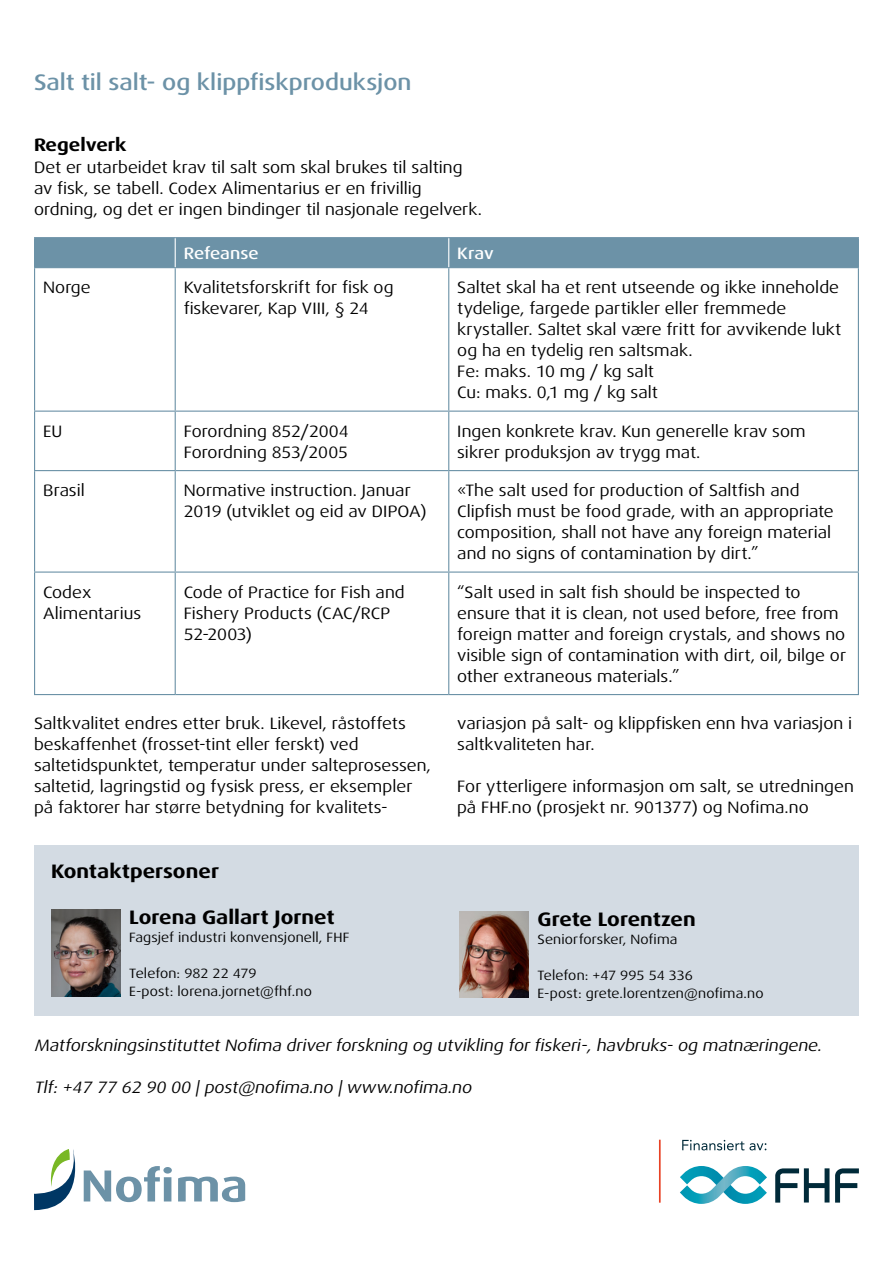
<style>
.page{position:relative;width:893px;height:1263px;background:#fff}
.page>*{position:absolute;margin:0;border:0;box-sizing:border-box;transform-origin:0 0}
.t1{font:500 expanded 22.5px "Dax Pro";color:#6c92a7}
.t2{font:700 expanded 19.5px "Dax Pro";color:#000}
.t3{font:700 expanded 18px "Dax Pro";color:#000}
.t4{font:expanded 16.5px/21px "Dax Pro";color:#000}
.t5{font:italic expanded 16.5px "Dax Pro";color:#000}
.t6{font:500 expanded 16.5px "Dax Pro";letter-spacing:-.005em;color:#fff}
.t7{font:expanded 13.5px/18px "Dax Pro";letter-spacing:.01em;color:#000}
</style>
<div class="page">
<div style="left:34px;top:845px;width:825px;height:171px;background:#d3dbe3"></div>
<img style="left:51px;top:910px;width:70px;height:86px">
<img style="left:459px;top:911px;width:70px;height:86px">
<hr style="left:34px;top:237px;width:141px;height:1px;background:#6c92a7">
<hr style="left:175px;top:237px;width:274px;height:1px;background:#6c92a7">
<hr style="left:449px;top:237px;width:410px;height:1px;background:#6c92a7">
<hr style="left:34px;top:268px;width:1px;height:143px;background:#6c92a7">
<hr style="left:175px;top:268px;width:1px;height:143px;background:#6c92a7">
<hr style="left:448px;top:268px;width:1px;height:143px;background:#6c92a7">
<hr style="left:858px;top:268px;width:1px;height:143px;background:#6c92a7">
<hr style="left:34px;top:411px;width:141px;height:1px;background:#6c92a7">
<hr style="left:34px;top:412px;width:1px;height:58px;background:#6c92a7">
<hr style="left:175px;top:411px;width:274px;height:1px;background:#6c92a7">
<hr style="left:175px;top:412px;width:1px;height:58px;background:#6c92a7">
<hr style="left:449px;top:411px;width:410px;height:1px;background:#6c92a7">
<hr style="left:448px;top:412px;width:1px;height:58px;background:#6c92a7">
<hr style="left:858px;top:412px;width:1px;height:58px;background:#6c92a7">
<hr style="left:34px;top:470px;width:141px;height:1px;background:#6c92a7">
<hr style="left:34px;top:471px;width:1px;height:100px;background:#6c92a7">
<hr style="left:175px;top:470px;width:274px;height:1px;background:#6c92a7">
<hr style="left:175px;top:471px;width:1px;height:100px;background:#6c92a7">
<hr style="left:449px;top:470px;width:410px;height:1px;background:#6c92a7">
<hr style="left:448px;top:471px;width:1px;height:100px;background:#6c92a7">
<hr style="left:858px;top:471px;width:1px;height:100px;background:#6c92a7">
<hr style="left:34px;top:571px;width:141px;height:2px;background:#6c92a7">
<hr style="left:34px;top:573px;width:1px;height:121px;background:#6c92a7">
<hr style="left:175px;top:571px;width:274px;height:2px;background:#6c92a7">
<hr style="left:175px;top:573px;width:1px;height:121px;background:#6c92a7">
<hr style="left:449px;top:571px;width:410px;height:2px;background:#6c92a7">
<hr style="left:448px;top:573px;width:1px;height:121px;background:#6c92a7">
<hr style="left:858px;top:573px;width:1px;height:121px;background:#6c92a7">
<hr style="left:34px;top:694px;width:141px;height:1px;background:#6c92a7">
<hr style="left:175px;top:694px;width:274px;height:1px;background:#6c92a7">
<hr style="left:449px;top:694px;width:410px;height:1px;background:#6c92a7">
<div style="left:34px;top:238px;width:825px;height:30px;background:#6c92a7"></div>
<svg style="left:34px;top:1149px;width:138px;height:61px"></svg>
<svg style="left:178px;top:1176px;width:67px;height:26px"></svg>
<svg style="left:835px;top:1168px;width:24px;height:34px"></svg>
<svg style="left:775px;top:1168px;width:54px;height:34px"></svg>
<svg style="left:680px;top:1166px;width:87px;height:38px"></svg>
<svg style="left:682px;top:1140px;width:84px;height:10px"></svg>
<hr style="left:659px;top:1140px;width:2px;height:63px;background:#e84224">
<h1 class="t1" style="left:34px;top:67px;width:379px">Salt til salt- og klippfiskproduksjon</h1>
<p class="t3" style="left:34px;top:133px;width:94px">Regelverk</p>
<p class="t4" style="left:34px;top:157px;width:449px">Det er utarbeidet krav til salt som skal brukes til salting av fisk, se tabell. Codex Alimentarius er en frivillig ordning, og det er ingen bindinger til nasjonale regelverk.</p>
<p class="t6" style="left:184px;top:243px;width:76px">Refeanse</p>
<p class="t6" style="left:457px;top:243px;width:38px">Krav</p>
<p class="t4" style="left:43px;top:277px;width:49px">Norge</p>
<p class="t4" style="left:184px;top:277px;width:211px">Kvalitetsforskrift for fisk og fiskevarer, Kap VIII, § 24</p>
<p class="t4" style="left:457px;top:277px;width:385px">Saltet skal ha et rent utseende og ikke inneholde tydelige, fargede partikler eller fremmede krystaller. Saltet skal være fritt for avvikende lukt og ha en tydelig ren saltsmak.<br>Fe: maks. 10 mg / kg salt<br>Cu: maks. 0,1 mg / kg salt</p>
<p class="t4" style="left:43px;top:421px;width:21px">EU</p>
<p class="t4" style="left:184px;top:421px;width:167px">Forordning 852/2004<br>Forordning 853/2005</p>
<p class="t4" style="left:457px;top:421px;width:350px">Ingen konkrete krav. Kun generelle krav som sikrer produksjon av trygg mat.</p>
<p class="t4" style="left:43px;top:480px;width:43px">Brasil</p>
<p class="t4" style="left:184px;top:480px;width:244px">Normative instruction. Januar<br>2019 (utviklet og eid av DIPOA)</p>
<p class="t4" style="left:457px;top:480px;width:378px">«The salt used for production of Saltfish and Clipfish must be food grade, with an appropriate composition, shall not have any foreign material and no signs of contamination by dirt.”</p>
<p class="t4" style="left:43px;top:582px;width:100px">Codex<br>Alimentarius</p>
<p class="t4" style="left:184px;top:582px;width:222px">Code of Practice for Fish and<br>Fishery Products (CAC/RCP<br>52-2003)</p>
<p class="t4" style="left:457px;top:582px;width:390px">“Salt used in salt fish should be inspected to ensure that it is clean, not used before, free from foreign matter and foreign crystals, and shows no visible sign of contamination with dirt, oil, bilge or other extraneous materials.”</p>
<p class="t4" style="left:34px;top:713px;width:398px">Saltkvalitet endres etter bruk. Likevel, råstoffets beskaffenhet (frosset-tint eller ferskt) ved saltetidspunktet, temperatur under salteprosessen, saltetid, lagringstid og fysisk press, er eksempler på faktorer har større betydning for kvalitets-</p>
<p class="t4" style="left:457px;top:713px;width:397px">variasjon på salt- og klippfisken enn hva variasjon i saltkvaliteten har.</p>
<p class="t4" style="left:457px;top:776px;width:398px">For ytterligere informasjon om salt, se utredningen på FHF.no (prosjekt nr. 901377) og Nofima.no</p>
<p class="t2" style="left:51px;top:858px;width:169px">Kontaktpersoner</p>
<p class="t2" style="left:129px;top:905px;width:207px">Lorena Gallart Jornet</p>
<p class="t7" style="left:129px;top:929px;width:222px">Fagsjef industri konvensjonell, FHF</p>
<p class="t7" style="left:129px;top:965px;width:184px">Telefon: 982 22 479<br>E-post: lorena.jornet@fhf.no</p>
<p class="t2" style="left:537px;top:906px;width:160px">Grete Lorentzen</p>
<p class="t7" style="left:537px;top:930px;width:141px">Seniorforsker, Nofima</p>
<p class="t7" style="left:537px;top:966px;width:228px">Telefon: +47 995 54 336<br>E-post: grete.lorentzen@nofima.no</p>
<p class="t5" style="left:34px;top:1035px;width:793px">Matforskningsinstituttet Nofima driverforskning og utvikling forfiskeri-, havbruks- og matnæringene.</p>
<p class="t5" style="left:34px;top:1077px;width:443px">Tlf: +47 77 62 90 00 | post@nofima.no |www.nofima.no</p>
</div>
